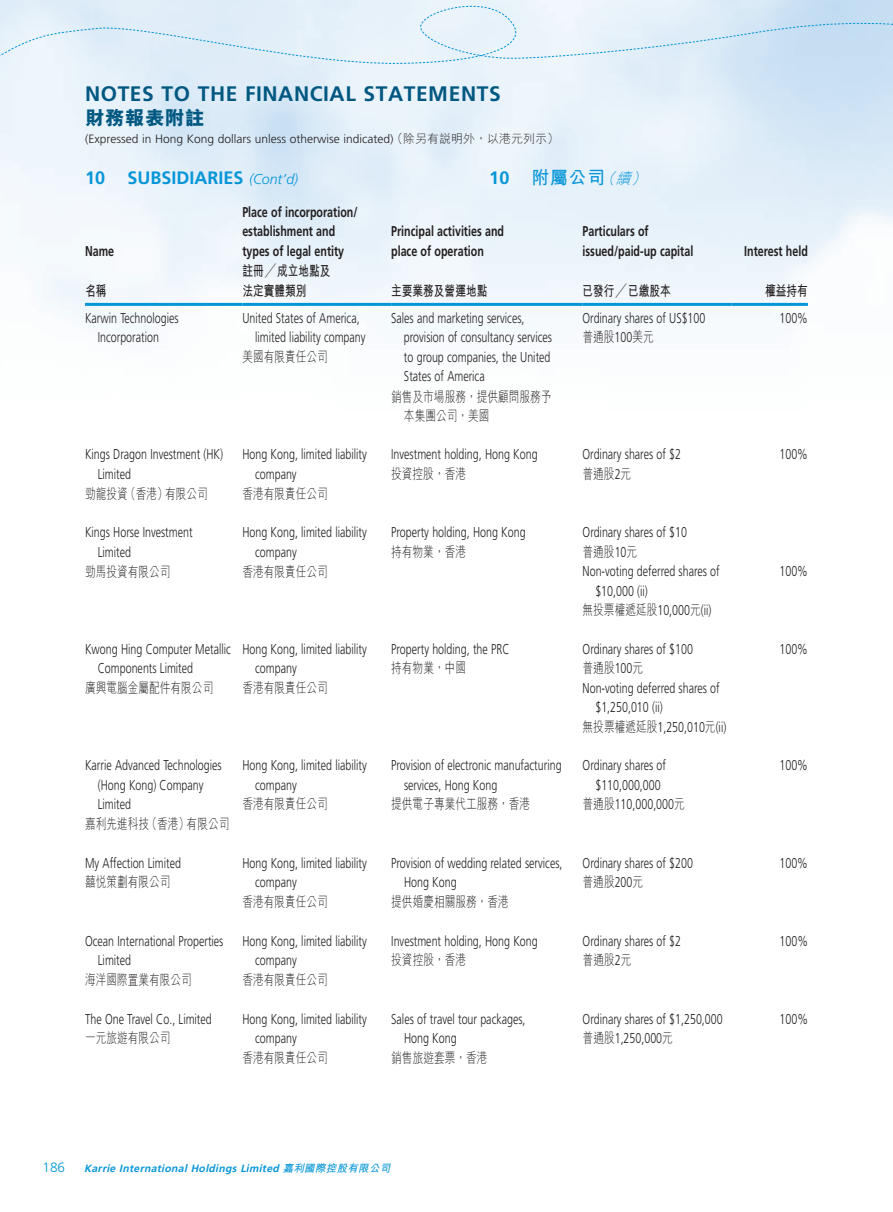
<style>
.page{position:relative;width:893px;height:1212px;background:#fff}
.page>*{position:absolute;margin:0;border:0;box-sizing:border-box;transform-origin:0 0}
.t1{font:700 21px "Frutiger LT Std";letter-spacing:.03em;color:#005881}
.t2{font:800 19.5px "M Hei HK";letter-spacing:.03em;color:#005881}
.t3{font:700 18px "Frutiger LT Std";color:#0696d7}
.t4{font:700 18px "M Hei HK";color:#0696d7}
.t5{font:300 14.25px/19.5px "Frutiger LT Std";color:#231f20;scale:.75 1}
.t6{font:300 14.25px/19.5px "M Hei HK";color:#231f20;scale:.75 1}
.t7{font:700 14.25px/19.5px "Frutiger LT Std";color:#231f20;scale:.75 1}
.t8{font:700 14.25px/19.5px "M Hei HK";color:#231f20;scale:.75 1}
.t9{font:300 13.5px "Frutiger LT Std";color:#0696d7}
.t10{font:300 12px "Frutiger LT Std";color:#231f20}
.t11{font:italic 700 10.5px "Frutiger LT Std";color:#0696d7}
.s1{font-family:"M Hei HK"}
.s2{font-family:"Frutiger LT Std"}
.s3{font-weight:300;font-style:italic;font-size:15px}
.s4{font-weight:300;font-style:italic;font-size:14.25px}
</style>
<div class="page">
<svg style="left:0;top:0;width:893px;height:15px;background:#dfedf8"></svg>
<svg style="left:0;top:15px;width:893px;height:63px;background:#ddecf7"></svg>
<hr style="left:85px;top:303px;width:157px;height:3px;background:#0696d7">
<hr style="left:242px;top:303px;width:149px;height:3px;background:#0696d7">
<hr style="left:391px;top:303px;width:192px;height:3px;background:#0696d7">
<hr style="left:583px;top:303px;width:148px;height:3px;background:#0696d7">
<hr style="left:731px;top:303px;width:77px;height:3px;background:#0696d7">
<h1 class="t1" style="left:85px;top:81px;width:417px">Notes to the financial statements</h1>
<h2 class="t2" style="left:85px;top:105px;width:121px">財務報表附註</h2>
<p class="t10" style="left:85px;top:132px;width:476px">(Expressed in Hong Kong dollars unless otherwise indicated)<span class="s1">（除另有說明外，以港元列示）</span></p>
<p class="t4" style="left:489px;top:164px;width:164px"><span class="s2">10</span> 附屬公司<span class="s3">（續）</span></p>
<p class="t3" style="left:85px;top:167px;width:22px">10</p>
<p class="t3" style="left:128px;top:167px;width:172px">Subsidiaries <span class="s4">(Cont’d)</span></p>
<p class="t7" style="left:85px;top:241px;width:40px">Name</p>
<p class="t7" style="left:242px;top:202px;width:155px">Place of incorporation/ establishment and types of legal entity</p>
<p class="t7" style="left:391px;top:222px;width:152px">Principal activities and place of operation</p>
<p class="t7" style="left:583px;top:222px;width:149px">Particulars of issued/paid-up capital</p>
<p class="t7" style="left:744px;top:241px;width:86px">Interest held</p>
<p class="t8" style="left:85px;top:279px;width:30px">名稱</p>
<p class="t8" style="left:242px;top:260px;width:119px">註冊╱成立地點及法定實體類別</p>
<p class="t5" style="left:85px;top:308px;width:126px;text-align:center">Karwin Technologies<br>Incorporation</p>
<p class="t5" style="left:255px;top:308px;width:149px;text-indent:-13px">United States of America, limited liability company</p>
<p class="t6" style="left:242px;top:346px;width:115px">美國有限責任公司</p>
<p class="t8" style="left:391px;top:279px;width:130px">主要業務及營運地點</p>
<p class="t8" style="left:583px;top:279px;width:119px">已發行╱已繳股本</p>
<p class="t8" style="left:765px;top:279px;width:59px">權益持有</p>
<p class="t5" style="left:404px;top:308px;width:199px;text-indent:-13px">Sales and marketing services, provision of consultancy services to group companies, the United<br>States of America</p>
<p class="t5" style="left:583px;top:308px;width:165px">Ordinary shares of US$100</p>
<p class="t6" style="left:583px;top:327px;width:97px">普通股<span class="s2">100</span>美元</p>
<p class="t6" style="left:404px;top:386px;width:198px;text-indent:-13px">銷售及市場服務，提供顧問服務予本集團公司，美國</p>
<p class="t5" style="left:779px;top:308px;width:40px">100%</p>
<p class="t5" style="left:98px;top:445px;width:169px;text-indent:-13px">Kings Dragon Investment (HK)<br>Limited</p>
<p class="t5" style="left:255px;top:445px;width:150px;text-indent:-13px">Hong Kong, limited liability company</p>
<p class="t5" style="left:391px;top:445px;width:197px">Investment holding, Hong Kong</p>
<p class="t6" style="left:391px;top:463px;width:101px">投資控股，香港</p>
<p class="t6" style="left:85px;top:483px;width:165px">勁龍投資（香港）有限公司</p>
<p class="t6" style="left:242px;top:483px;width:115px">香港有限責任公司</p>
<p class="t5" style="left:98px;top:523px;width:128px;text-indent:-13px">Kings Horse Investment<br>Limited</p>
<p class="t5" style="left:255px;top:523px;width:150px;text-indent:-13px">Hong Kong, limited liability company</p>
<p class="t5" style="left:391px;top:523px;width:181px">Property holding, Hong Kong</p>
<p class="t6" style="left:391px;top:541px;width:101px">持有物業，香港</p>
<p class="t5" style="left:583px;top:445px;width:133px">Ordinary shares of $2</p>
<p class="t6" style="left:583px;top:463px;width:66px">普通股<span class="s2">2</span>元</p>
<p class="t5" style="left:583px;top:523px;width:141px">Ordinary shares of $10</p>
<p class="t6" style="left:583px;top:541px;width:74px">普通股<span class="s2">10</span>元</p>
<p class="t6" style="left:85px;top:561px;width:115px">勁馬投資有限公司</p>
<p class="t6" style="left:242px;top:561px;width:115px">香港有限責任公司</p>
<p class="t5" style="left:583px;top:562px;width:184px">Non-voting deferred shares of</p>
<p class="t5" style="left:595px;top:581px;width:72px">$10,000 (ii)</p>
<p class="t5" style="left:583px;top:601px;width:173px"><span class="s1">無投票權遞延股</span>10,000<span class="s1">元</span>(ii)</p>
<p class="t5" style="left:98px;top:639px;width:179px;text-indent:-13px">Kwong Hing Computer Metallic<br>Components Limited</p>
<p class="t5" style="left:255px;top:639px;width:150px;text-indent:-13px">Hong Kong, limited liability company</p>
<p class="t5" style="left:391px;top:639px;width:159px">Property holding, the PRC</p>
<p class="t6" style="left:391px;top:658px;width:101px">持有物業，中國</p>
<p class="t5" style="left:583px;top:639px;width:149px">Ordinary shares of $100</p>
<p class="t6" style="left:583px;top:658px;width:82px">普通股<span class="s2">100</span>元</p>
<p class="t6" style="left:85px;top:678px;width:173px">廣興電腦金屬配件有限公司</p>
<p class="t6" style="left:242px;top:678px;width:115px">香港有限責任公司</p>
<p class="t5" style="left:583px;top:678px;width:184px">Non-voting deferred shares of</p>
<p class="t5" style="left:595px;top:698px;width:91px">$1,250,010 (ii)</p>
<p class="t5" style="left:583px;top:717px;width:193px"><span class="s1">無投票權遞延股</span>1,250,010<span class="s1">元</span>(ii)</p>
<p class="t5" style="left:98px;top:756px;width:167px;text-indent:-13px">Karrie Advanced Technologies (Hong Kong) Company<br>Limited</p>
<p class="t5" style="left:255px;top:756px;width:150px;text-indent:-13px">Hong Kong, limited liability company</p>
<p class="t5" style="left:583px;top:756px;width:113px">Ordinary shares of</p>
<p class="t5" style="left:595px;top:775px;width:89px">$110,000,000</p>
<p class="t5" style="left:583px;top:795px;width:138px"><span class="s1">普通股</span>110,000,000<span class="s1">元</span></p>
<p class="t5" style="left:404px;top:756px;width:212px;text-indent:-13px">Provision of electronic manufacturing services, Hong Kong</p>
<p class="t6" style="left:391px;top:794px;width:187px">提供電子專業代工服務，香港</p>
<p class="t6" style="left:242px;top:794px;width:115px">香港有限責任公司</p>
<p class="t6" style="left:85px;top:814px;width:194px">嘉利先進科技（香港）有限公司</p>
<p class="t5" style="left:85px;top:853px;width:129px">My Affection Limited</p>
<p class="t6" style="left:85px;top:872px;width:115px">囍悅策劃有限公司</p>
<p class="t5" style="left:255px;top:853px;width:150px;text-indent:-13px">Hong Kong, limited liability company</p>
<p class="t5" style="left:404px;top:853px;width:213px;text-indent:-13px">Provision of wedding related services,<br>Hong Kong</p>
<p class="t5" style="left:583px;top:853px;width:149px">Ordinary shares of $200</p>
<p class="t6" style="left:583px;top:872px;width:82px">普通股<span class="s2">200</span>元</p>
<p class="t6" style="left:242px;top:892px;width:115px">香港有限責任公司</p>
<p class="t6" style="left:391px;top:892px;width:158px">提供婚慶相關服務，香港</p>
<p class="t5" style="left:98px;top:931px;width:169px;text-indent:-13px">Ocean International Properties<br>Limited</p>
<p class="t5" style="left:255px;top:931px;width:150px;text-indent:-13px">Hong Kong, limited liability company</p>
<p class="t5" style="left:391px;top:931px;width:197px">Investment holding, Hong Kong</p>
<p class="t6" style="left:391px;top:950px;width:101px">投資控股，香港</p>
<p class="t5" style="left:583px;top:931px;width:133px">Ordinary shares of $2</p>
<p class="t6" style="left:583px;top:950px;width:66px">普通股<span class="s2">2</span>元</p>
<p class="t5" style="left:779px;top:445px;width:40px">100%</p>
<p class="t5" style="left:779px;top:562px;width:40px">100%</p>
<p class="t5" style="left:779px;top:639px;width:40px">100%</p>
<p class="t5" style="left:779px;top:756px;width:40px">100%</p>
<p class="t5" style="left:779px;top:853px;width:40px">100%</p>
<p class="t5" style="left:779px;top:931px;width:40px">100%</p>
<p class="t6" style="left:85px;top:970px;width:144px">海洋國際置業有限公司</p>
<p class="t6" style="left:242px;top:970px;width:115px">香港有限責任公司</p>
<p class="t5" style="left:85px;top:1009px;width:170px">The One Travel Co., Limited</p>
<p class="t6" style="left:85px;top:1028px;width:115px">一元旅遊有限公司</p>
<p class="t5" style="left:255px;top:1009px;width:150px;text-indent:-13px">Hong Kong, limited liability company</p>
<p class="t5" style="left:404px;top:1009px;width:163px;text-indent:-13px">Sales of travel tour packages,<br>Hong Kong</p>
<p class="t6" style="left:391px;top:1047px;width:130px">銷售旅遊套票，香港</p>
<p class="t6" style="left:242px;top:1048px;width:115px">香港有限責任公司</p>
<p class="t9" style="left:43px;top:1160px;width:24px">186</p>
<p class="t11" style="left:84px;top:1162px;width:311px">Karrie International Holdings Limited <span class="s1">嘉利國際控股有限公司</span></p>
<p class="t5" style="left:583px;top:1009px;width:188px">Ordinary shares of $1,250,000<span class="s1">普通股</span>1,250,000<span class="s1">元</span></p>
<p class="t5" style="left:779px;top:1009px;width:40px">100%</p>
</div>
